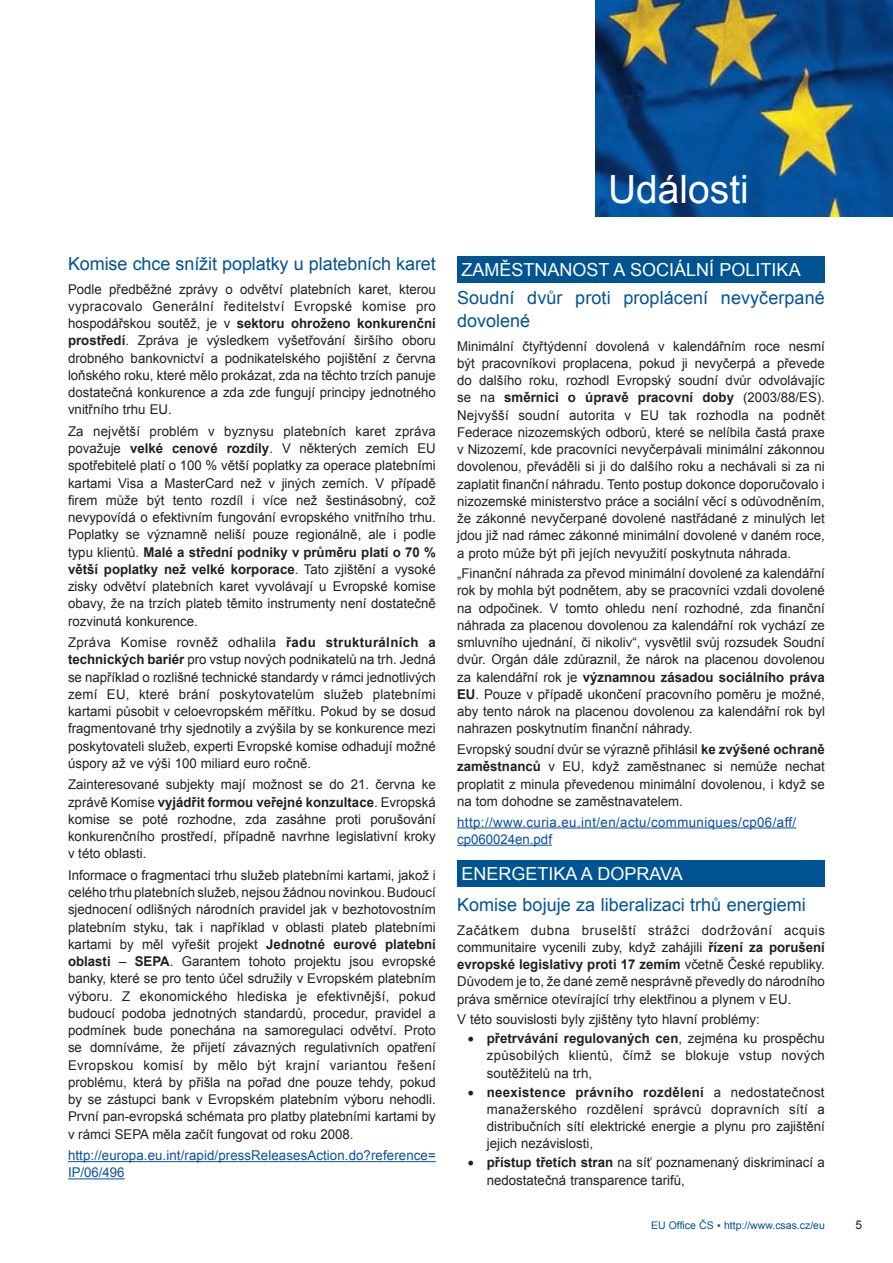
<style>
.page{position:relative;width:893px;height:1263px;background:#fff}
.page>*{position:absolute;margin:0;border:0;box-sizing:border-box;transform-origin:0 0}
.t1{font:39px "Arial";color:#fff}
.t2{font:18px/22.5px "Arial";color:#005492}
.t3{font:18px "Arial";color:#fff}
.t4{font:13.5px/17.2px "Arial";color:#231f20;text-align:justify}
.t5{font:13.5px/17.2px "Arial";letter-spacing:.01em;color:#094fa3}
.t6{font:13.5px/17.2px "Arial";letter-spacing:.035em;color:#094fa3}
.t7{font:12px "Arial";color:#231f20}
.t8{font:10.5px "Arial";color:#005492}
.s1{font-weight:700}
</style>
<div class="page">
<img style="left:595px;top:0;width:298px;height:217px">
<hr style="left:68px;top:1161px;width:368px;height:1px;background:#094fa3">
<hr style="left:68px;top:1178px;width:57px;height:1px;background:#094fa3">
<hr style="left:457px;top:827px;width:339px;height:1px;background:#094fa3">
<hr style="left:457px;top:845px;width:95px;height:1px;background:#094fa3">
<div style="left:457px;top:256px;width:368px;height:27px;background:#005492"></div>
<div style="left:457px;top:860px;width:368px;height:26px;background:#005492"></div>
<h1 class="t1" style="left:608px;top:163px;width:142px">Události</h1>
<h2 class="t2" style="left:68px;top:253px;width:369px">Komise chce snížit poplatky u platebních karet</h2>
<p class="t4" style="left:68px;top:280px;width:369px">Podle předběžné zprávy o odvětví platebních karet, kterou vypracovalo Generální ředitelství Evropské komise pro hospodářskou soutěž, je v <span class="s1">sektoru ohroženo konkurenční prostředí</span>. Zpráva je výsledkem vyšetřování širšího oboru drobného bankovnictví a podnikatelského pojištění z června loňského roku, které mělo prokázat, zda na těchto trzích panuje dostatečná konkurence a zda zde fungují principy jednotného vnitřního trhu EU.</p>
<p class="t4" style="left:68px;top:423px;width:369px">Za největší problém v byznysu platebních karet zpráva považuje <span class="s1">velké cenové rozdíly</span>. V některých zemích EU spotřebitelé platí o 100 % větší poplatky za operace platebními kartami Visa a MasterCard než v jiných zemích. V případě firem může být tento rozdíl i více než šestinásobný, což nevypovídá o efektivním fungování evropského vnitřního trhu.<br>Poplatky se významně neliší pouze regionálně, ale i podle typu klientů. <span class="s1">Malé a střední podniky v průměru platí o 70 % větší poplatky než velké korporace</span>. Tato zjištění a vysoké zisky odvětví platebních karet vyvolávají u Evropské komise obavy, že na trzích plateb těmito instrumenty není dostatečně rozvinutá konkurence.</p>
<p class="t4" style="left:68px;top:634px;width:369px">Zpráva Komise rovněž odhalila <span class="s1">řadu strukturálních a technických bariér</span> pro vstup nových podnikatelů na trh. Jedná se například o rozlišné technické standardy v rámci jednotlivých zemí EU, které brání poskytovatelům služeb platebními kartami působit v celoevropském měřítku. Pokud by se dosud fragmentované trhy sjednotily a zvýšila by se konkurence mezi poskytovateli služeb, experti Evropské komise odhadují možné úspory až ve výši 100 miliard euro ročně.</p>
<p class="t4" style="left:68px;top:776px;width:369px">Zainteresované subjekty mají možnost se do 21. června ke zprávě Komise <span class="s1">vyjádřit formou veřejné konzultace</span>. Evropská komise se poté rozhodne, zda zasáhne proti porušování konkurenčního prostředí, případně navrhne legislativní kroky v této oblasti.</p>
<p class="t4" style="left:68px;top:867px;width:369px">Informace o fragmentaci trhu služeb platebními kartami, jakož i celého trhu platebních služeb, nejsou žádnou novinkou. Budoucí sjednocení odlišných národních pravidel jak v bezhotovostním platebním styku, tak i například v oblasti plateb platebními kartami by měl vyřešit projekt <span class="s1">Jednotné eurové platební oblasti</span> – <span class="s1">SEPA</span>. Garantem tohoto projektu jsou evropské banky, které se pro tento účel sdružily v Evropském platebním výboru. Z ekonomického hlediska je efektivnější, pokud budoucí podoba jednotných standardů, procedur, pravidel a podmínek bude ponechána na samoregulaci odvětví. Proto se domníváme, že přijetí závazných regulativních opatření Evropskou komisí by mělo být krajní variantou řešení problému, která by přišla na pořad dne pouze tehdy, pokud by se zástupci bank v Evropském platebním výboru nehodli.<br>První pan-evropská schémata pro platby platebními kartami by v rámci SEPA měla začít fungovat od roku 2008.</p>
<p class="t5" style="left:68px;top:1147px;width:369px">http://europa.eu.int/rapid/pressReleasesAction.do?reference=<br>IP/06/496</p>
<h2 class="t3" style="left:461px;top:258px;width:341px">ZAMĚSTNANOST A SOCIÁLNÍ POLITIKA</h2>
<h2 class="t2" style="left:457px;top:287px;width:369px">Soudní dvůr proti proplácení nevyčerpané dovolené</h2>
<p class="t4" style="left:457px;top:337px;width:369px">Minimální čtyřtýdenní dovolená v kalendářním roce nesmí být pracovníkovi proplacena, pokud ji nevyčerpá a převede do dalšího roku, rozhodl Evropský soudní dvůr odvolávajíc se na <span class="s1">směrnici o úpravě pracovní doby</span> (2003/88/ES).<br>Nejvyšší soudní autorita v EU tak rozhodla na podnět Federace nizozemských odborů, které se nelíbila častá praxe v Nizozemí, kde pracovníci nevyčerpávali minimální zákonnou dovolenou, převáděli si ji do dalšího roku a nechávali si za ni zaplatit finanční náhradu. Tento postup dokonce doporučovalo i nizozemské ministerstvo práce a sociální věcí s odůvodněním, že zákonné nevyčerpané dovolené nastřádané z minulých let jdou již nad rámec zákonné minimální dovolené v daném roce, a proto může být při jejích nevyužití poskytnuta náhrada.</p>
<p class="t4" style="left:457px;top:565px;width:369px">„Finanční náhrada za převod minimální dovolené za kalendářní rok by mohla být podnětem, aby se pracovníci vzdali dovolené na odpočinek. V tomto ohledu není rozhodné, zda finanční náhrada za placenou dovolenou za kalendářní rok vychází ze smluvního ujednání, či nikoliv“, vysvětlil svůj rozsudek Soudní dvůr. Orgán dále zdůraznil, že nárok na placenou dovolenou za kalendářní rok je <span class="s1">významnou zásadou sociálního práva EU</span>. Pouze v případě ukončení pracovního poměru je možné, aby tento nárok na placenou dovolenou za kalendářní rok byl nahrazen poskytnutím finanční náhrady.</p>
<p class="t4" style="left:457px;top:741px;width:369px">Evropský soudní dvůr se výrazně přihlásil <span class="s1">ke zvýšené ochraně zaměstnanců</span> v EU, když zaměstnanec si nemůže nechat proplatit z minula převedenou minimální dovolenou, i když se na tom dohodne se zaměstnavatelem.</p>
<p class="t6" style="left:457px;top:813px;width:341px">http://www.curia.eu.int/en/actu/communiques/cp06/aff/ cp060024en.pdf</p>
<h2 class="t3" style="left:461px;top:861px;width:223px">ENERGETIKA A DOPRAVA</h2>
<h2 class="t2" style="left:457px;top:893px;width:350px">Komise bojuje za liberalizaci trhů energiemi</h2>
<p class="t4" style="left:457px;top:921px;width:369px">Začátkem dubna bruselští strážci dodržování acquis communitaire vycenili zuby, když zahájili <span class="s1">řízení za porušení evropské legislativy proti 17 zemím</span> včetně České republiky.<br>Důvodem je to, že dané země nesprávně převedly do národního práva směrnice otevírající trhy elektřinou a plynem v EU.</p>
<p class="t4" style="left:457px;top:1011px;width:304px">V této souvislosti byly zjištěny tyto hlavní problémy:</p>
<p class="t4" style="left:487px;top:1030px;width:340px;text-indent:-19px">• <span class="s1">přetrvávání regulovaných cen</span>, zejména ku prospěchu způsobilých klientů, čímž se blokuje vstup nových soutěžitelů na trh,</p>
<p class="t4" style="left:487px;top:1083px;width:340px;text-indent:-19px">• <span class="s1">neexistence právního rozdělení</span> a nedostatečnost manažerského rozdělení správců dopravních sítí a distribučních sítí elektrické energie a plynu pro zajištění jejich nezávislosti,</p>
<p class="t4" style="left:487px;top:1154px;width:340px;text-indent:-19px">• <span class="s1">přístup třetích stran</span> na síť poznamenaný diskriminací a nedostatečná transparence tarifů,</p>
<p class="t8" style="left:651px;top:1218px;width:175px">EU Office ČS ▪ http://www.csas.cz/eu</p>
<p class="t7" style="left:856px;top:1217px;width:8px">5</p>
</div>
